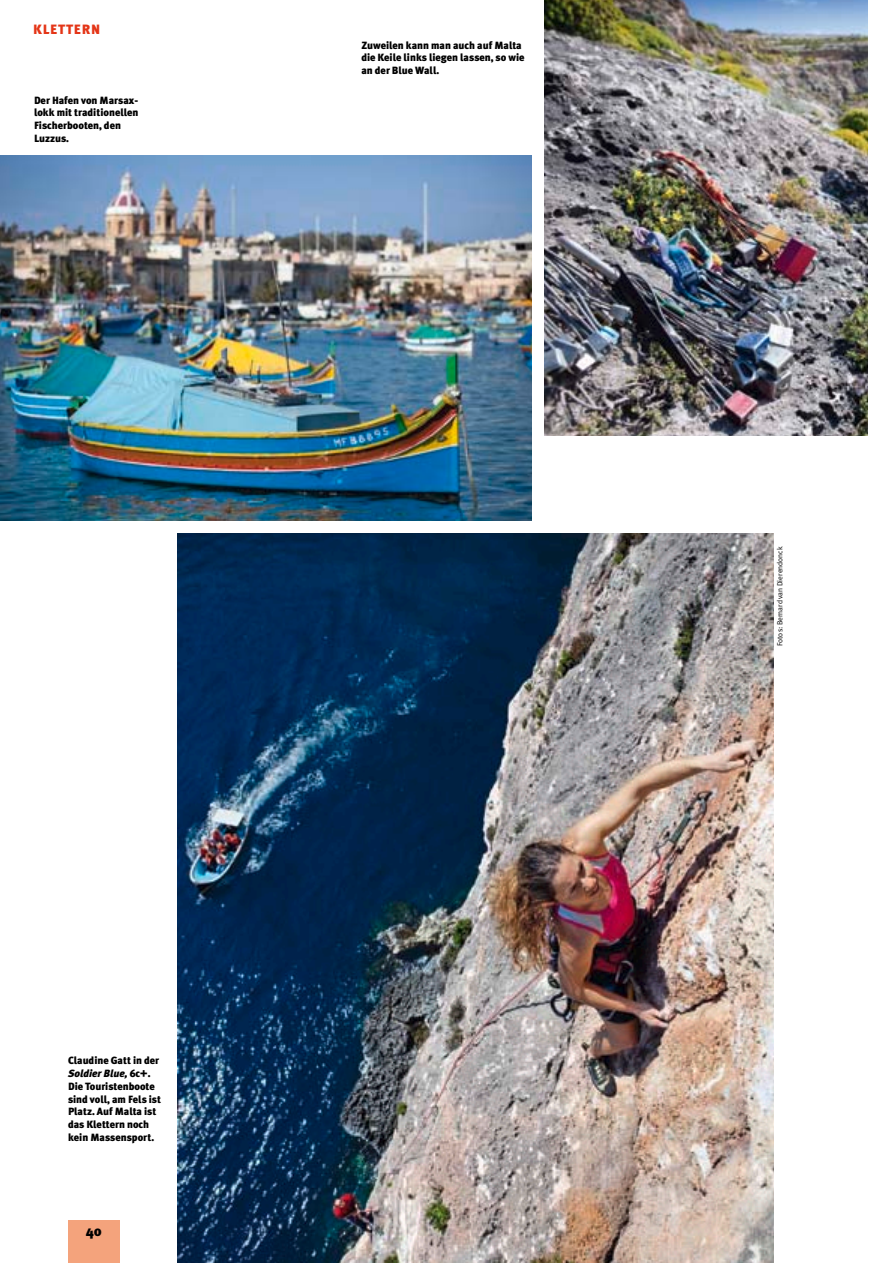
<style>
.page{position:relative;width:893px;height:1263px;background:#fff}
.page>*{position:absolute;margin:0;border:0;box-sizing:border-box;transform-origin:0 0}
.t1{font:900 14.25px "Meta Plus";color:#000}
.t2{font:900 13.5px "Meta Plus";letter-spacing:.05em;color:#e43517}
.t3{font:900 10.5px/12.8px "Meta Plus";color:#000}
.t4{font:7.5px "Meta Plus Normal";color:#000}
.s1{font-style:italic}
</style>
<div class="page">
<div style="left:68px;top:1220px;width:51px;height:43px;background:#f4a37c"></div>
<img style="left:0;top:155px;width:531px;height:366px">
<img style="left:544px;top:0;width:323px;height:435px">
<img style="left:177px;top:533px;width:597px;height:730px">
<p class="t2" style="left:33px;top:21px;width:68px">Klettern</p>
<p class="t3" style="left:34px;top:94px;width:106px">Der Hafen von Marsax&shy;lokk mit traditionellen<br>Fischerbooten, den<br>Luzzus.</p>
<p class="t3" style="left:361px;top:39px;width:165px">Zuweilen kann man auch auf Malta die Keile links liegen lassen, so wie an der Blue Wall.</p>
<p class="t3" style="left:68px;top:1054px;width:95px">Claudine Gatt in der<br><span class="s1">Soldier Blue,</span> 6c+.<br>Die Touristenboote sind voll, am Fels ist<br>Platz. Auf Malta ist das Klettern noch kein Massensport.</p>
<h1 class="t1" style="left:86px;top:1222px;width:18px">40</h1>
<p class="t4" style="left:775px;top:646px;width:101px;rotate:-90deg">Fotos: Bernard van Dierendonck</p>
</div>
